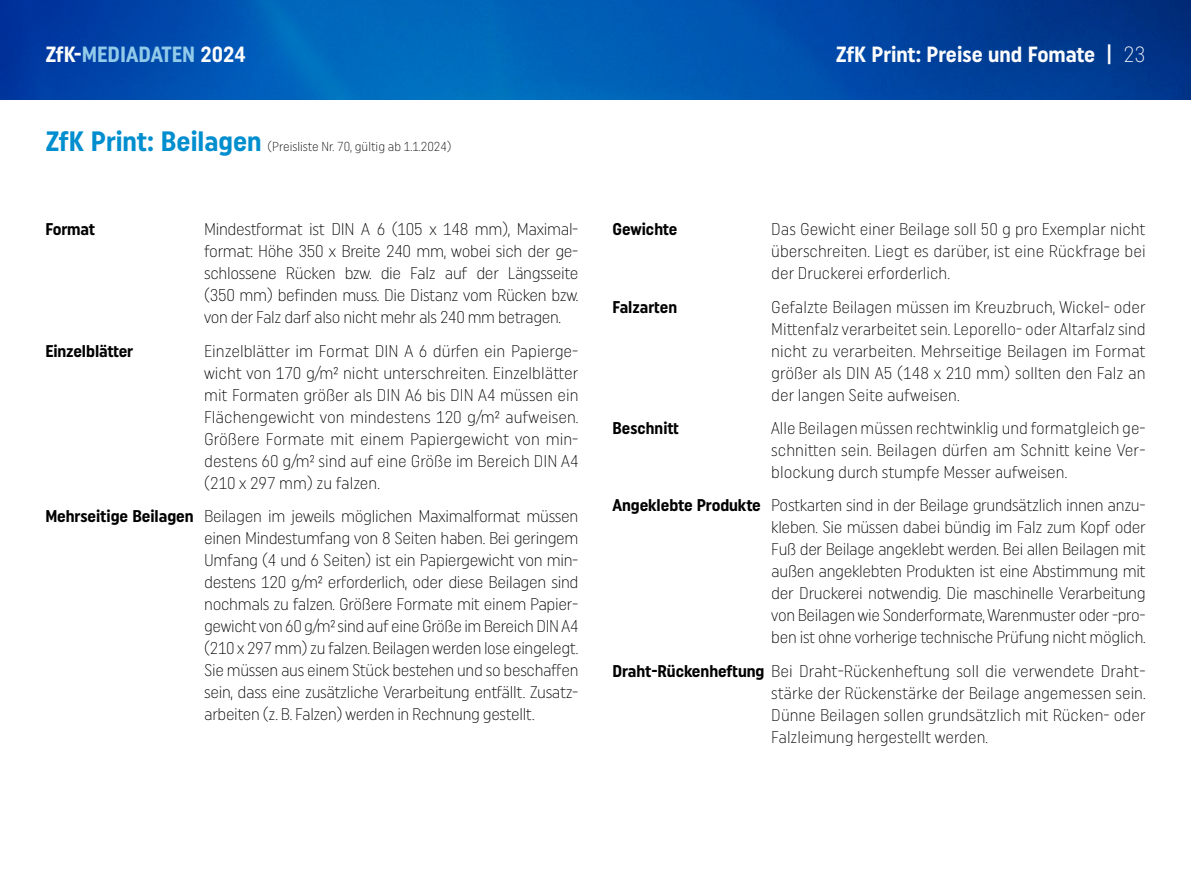
<style>
.page{position:relative;width:1191px;height:879px;background:#fff}
.page>*{position:absolute;margin:0;border:0;box-sizing:border-box;transform-origin:0 0}
.t1{font:700 22px "Uniform Condensed";color:#fcfcfc}
.t2{font:700 22px "Uniform Condensed";color:#92cae9}
.t3{font:300 17px/22px "Uniform Condensed";color:#000;text-align:justify}
.t4{font:700 17px "Uniform Condensed";letter-spacing:-.005em;color:#000}
.t5{font:300 13px "Uniform Condensed";color:#000}
.s1{color:#fcfcfc}
.s2{font-weight:300}
.s3{font-weight:700;font-size:28px;color:#008ece}
.s4{font-weight:700}
</style>
<div class="page">
<svg style="left:0;top:0;width:1191px;height:100px;background:#0050a9"></svg>
<p class="t2" style="left:45px;top:41px;width:202px"><span class="s1">ZfK-</span>MEDIADATEN <span class="s1">2024</span></p>
<p class="t1" style="left:835px;top:41px;width:311px">ZfK Print: Preise und Fomate | <span class="s2">23</span></p>
<p class="t5" style="left:45px;top:139px;width:407px"><span class="s3">ZfK Print: Beilagen</span> (Preisliste Nr. 70, gültig ab 1.1.2024)</p>
<p class="t4" style="left:45px;top:219px;width:51px">Format</p>
<p class="t3" style="left:204px;top:218px;width:376px">Mindestformat ist DIN A 6 (105 x 148 mm), Maximal&shy;format: Höhe 350 x Breite 240 mm, wobei sich der ge&shy;schlossene Rücken bzw. die Falz auf der Längsseite (350 mm) befinden muss. Die Distanz vom Rücken bzw. von der Falz darf also nicht mehr als 240 mm betragen.</p>
<p class="t4" style="left:45px;top:340px;width:89px">Einzelblätter</p>
<p class="t3" style="left:204px;top:339px;width:376px">Einzelblätter im Format DIN A 6 dürfen ein Papierge&shy;wicht von 170 g/m² nicht unterschreiten. Einzelblätter mit Formaten größer als DIN A6 bis DIN A4 müssen ein Flächengewicht von mindestens 120 g/m² aufweisen.<br>Größere Formate mit einem Papiergewicht von min&shy;destens 60 g/m² sind auf eine Größe im Bereich DIN A4 (210 x 297 mm) zu falzen.</p>
<p class="t3" style="left:204px;top:505px;width:376px;text-indent:-159px"><span class="s4">Mehrseitige Beilagen</span> Beilagen im jeweils möglichen Maximalformat müssen einen Mindestumfang von 8 Seiten haben. Bei geringem Umfang (4 und 6 Seiten) ist ein Papiergewicht von min&shy;destens 120 g/m² erforderlich, oder diese Beilagen sind nochmals zu falzen. Größere Formate mit einem Papier&shy;gewicht von 60 g/m² sind auf eine Größe im Bereich DIN A4 (210 x 297 mm) zu falzen. Beilagen werden lose eingelegt.<br>Sie müssen aus einem Stück bestehen und so beschaffen sein, dass eine zusätzliche Verarbeitung entfällt. Zusatz&shy;arbeiten (z. B. Falzen) werden in Rechnung gestellt.</p>
<p class="t4" style="left:612px;top:219px;width:67px">Gewichte</p>
<p class="t3" style="left:771px;top:218px;width:376px">Das Gewicht einer Beilage soll 50 g pro Exemplar nicht überschreiten. Liegt es darüber, ist eine Rückfrage bei der Druckerei erforderlich.</p>
<p class="t4" style="left:612px;top:296px;width:66px">Falzarten</p>
<p class="t3" style="left:771px;top:295px;width:376px">Gefalzte Beilagen müssen im Kreuzbruch, Wickel- oder Mittenfalz verarbeitet sein. Leporello- oder Altarfalz sind nicht zu verarbeiten. Mehrseitige Beilagen im Format größer als DIN A5 (148 x 210 mm) sollten den Falz an der langen Seite aufweisen.</p>
<p class="t4" style="left:612px;top:418px;width:68px">Beschnitt</p>
<p class="t3" style="left:771px;top:417px;width:376px">Alle Beilagen müssen rechtwinklig und formatgleich ge&shy;schnitten sein. Beilagen dürfen am Schnitt keine Ver&shy;blockung durch stumpfe Messer aufweisen.</p>
<p class="t3" style="left:771px;top:494px;width:376px;text-indent:-159px"><span class="s4">Angeklebte Produkte</span> Postkarten sind in der Beilage grundsätzlich innen anzu&shy;kleben. Sie müssen dabei bündig im Falz zum Kopf oder Fuß der Beilage angeklebt werden. Bei allen Beilagen mit außen angeklebten Produkten ist eine Abstimmung mit der Druckerei notwendig. Die maschinelle Verarbeitung von Beilagen wie Sonderformate, Warenmuster oder -pro&shy;ben ist ohne vorherige technische Prüfung nicht möglich.</p>
<p class="t3" style="left:771px;top:659px;width:376px;text-indent:-159px"><span class="s4">Draht-Rückenheftung</span> Bei Draht-Rückenheftung soll die verwendete Draht&shy;stärke der Rückenstärke der Beilage angemessen sein.<br>Dünne Beilagen sollen grundsätzlich mit Rücken- oder Falzleimung hergestellt werden.</p>
</div>
